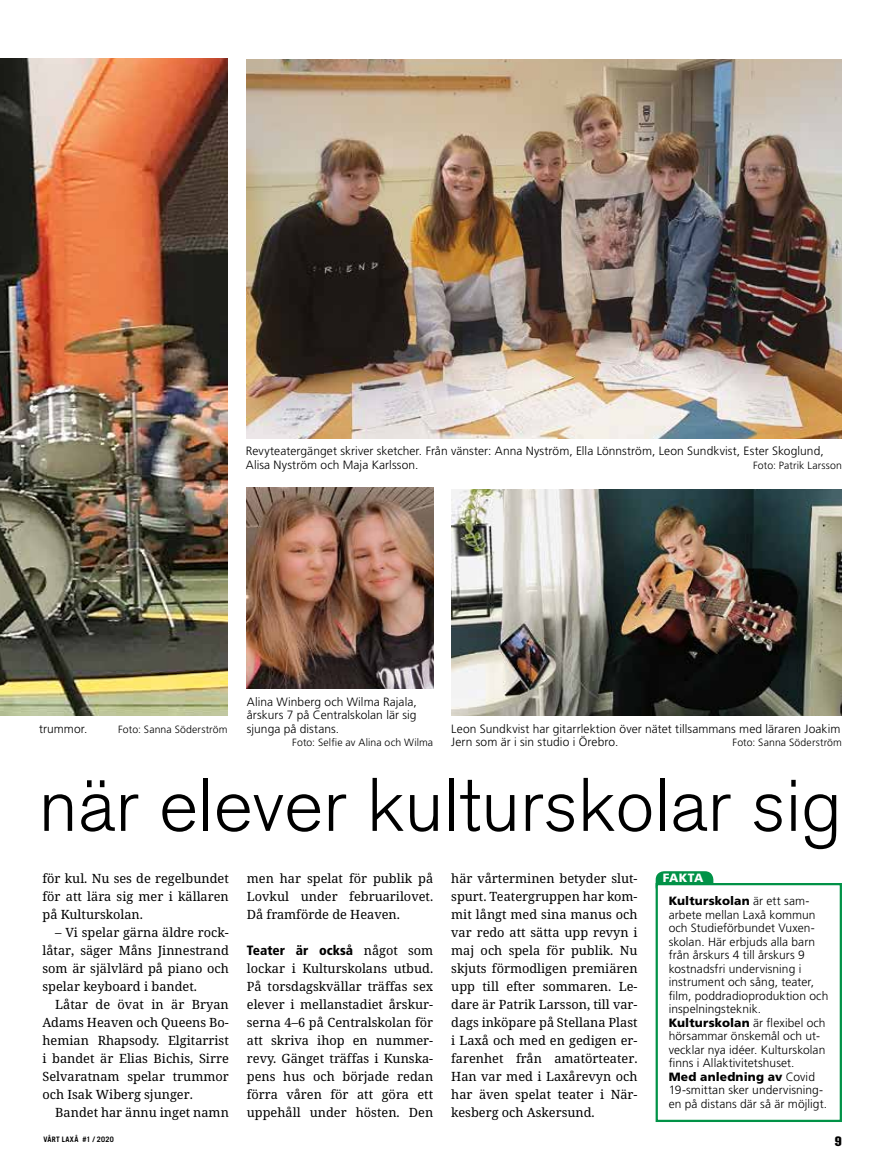
<style>
.page{position:relative;width:893px;height:1170px;background:#fff}
.page>*{position:absolute;margin:0;border:0;box-sizing:border-box;transform-origin:0 0}
.t1{font:300 75px "Akzidenz Grotesk BE";color:#000}
.t2{font:900 condensed 13.5px "Frutiger";color:#000}
.t3{font:800 13.5px "Akzidenz Grotesk BE";color:#000}
.t4{font:12.75px/18px "Noto Serif";color:#000;text-align:justify}
.t5{font:300 12px/13.5px "Frutiger";letter-spacing:.005em;color:#000}
.t6{font:900 12px/23.2px "Frutiger";letter-spacing:.01em;color:#000}
.t7{font:300 10.5px "Frutiger";letter-spacing:.01em;color:#000}
.t8{font:700 7.5px "Trade Gothic";letter-spacing:.04em;color:#000}
.s1{font-family:"Noto Serif";font-weight:400;font-stretch:normal;font-size:12.75px}
.s2{color:#fff}
.s3{font-weight:300}
.s4{font-weight:900}
</style>
<div class="page">
<img style="left:247px;top:60px;width:595px;height:378px">
<img style="left:451px;top:489px;width:391px;height:227px">
<img style="left:0;top:59px;width:228px;height:657px">
<div style="left:656px;top:871px;width:57px;height:24px;background:#009247;border-radius:9px"></div>
<div style="left:656px;top:882px;width:186px;height:239px;background:#fff;border:2px solid #009247"></div>
<img style="left:247px;top:487px;width:186px;height:201px">
<p class="t5" style="left:246px;top:444px;width:579px">Revyteatergänget skriver sketcher. Från vänster: Anna Nyström, Ella Lönnström, Leon Sundkvist, Ester Skoglund,<br>Alisa Nyström och Maja Karlsson.</p>
<p class="t7" style="left:753px;top:459px;width:90px">Foto: Patrik Larsson</p>
<p class="t5" style="left:39px;top:721px;width:50px">trummor.</p>
<p class="t7" style="left:118px;top:723px;width:111px">Foto: Sanna Söderström</p>
<p class="t5" style="left:247px;top:694px;width:171px;text-align:justify">Alina Winberg och Wilma Rajala, årskurs 7 på Centralskolan lär sig sjunga på distans.</p>
<p class="t7" style="left:292px;top:736px;width:142px">Foto: Selfie av Alina och Wilma</p>
<p class="t5" style="left:451px;top:721px;width:391px">Leon Sundkvist har gitarrlektion över nätet tillsammans med läraren Joakim<br>Jern som är i sin studio i Örebro.</p>
<p class="t7" style="left:732px;top:736px;width:111px">Foto: Sanna Söderström</p>
<h1 class="t1" style="left:39px;top:762px;width:805px">när elever kulturskolar sig</h1>
<p class="t4" style="left:43px;top:868px;width:188px">för kul. Nu ses de regelbundet för att lära sig mer i källaren på Kulturskolan.</p>
<p class="t4" style="left:43px;top:922px;width:188px;text-indent:13px">– Vi spelar gärna äldre rock&shy;låtar, säger Måns Jinnestrand som är självlärd på piano och spelar keyboard i bandet.</p>
<p class="t4" style="left:43px;top:994px;width:188px;text-indent:13px">Låtar de övat in är Bryan Adams Heaven och Queens Bo&shy;hemian Rhapsody. Elgitarrist i bandet är Elias Bichis, Sirre Selvaratnam spelar trummor och Isak Wiberg sjunger.</p>
<p class="t4" style="left:55px;top:1102px;width:175px">Bandet har ännu inget namn</p>
<p class="t4" style="left:451px;top:868px;width:188px">här vårterminen betyder slut&shy;spurt. Teatergruppen har kom&shy;mit långt med sina manus och var redo att sätta upp revyn i maj och spela för publik. Nu skjuts förmodligen premiären upp till efter sommaren. Le&shy;dare är Patrik Larsson, till var&shy;dags inköpare på Stellana Plast i Laxå och med en gedigen er&shy;farenhet från amatörteater.<br>Han var med i Laxårevyn och har även spelat teater i När&shy;kesberg och Askersund.</p>
<p class="t4" style="left:247px;top:868px;width:188px">men har spelat för publik på Lovkul under februarilovet.<br>Då framförde de Heaven.</p>
<p class="t2" style="left:247px;top:941px;width:188px">Teater är också <span class="s1">något som</span></p>
<p class="t4" style="left:247px;top:958px;width:188px">lockar i Kulturskolans utbud.<br>På torsdagskvällar träffas sex elever i mellanstadiet årskur&shy;serna 4–6 på Centralskolan för att skriva ihop en nummer&shy;revy. Gänget träffas i Kunska&shy;pens hus och började redan förra våren för att göra ett uppehåll under hösten. Den</p>
<p class="t6" style="left:669px;top:865px;width:141px;text-indent:-6px"><span class="s2">FAKTA<br></span>Kulturskolan <span class="s3">är ett sam-</span></p>
<p class="t5" style="left:669px;top:907px;width:161px">arbete mellan Laxå kommun och Studieförbundet Vuxen&shy;skolan. Här erbjuds alla barn från årskurs 4 till årskurs 9 kostnadsfri undervisning i instrument och sång, teater, film, poddradioproduktion och inspelningsteknik.<br><span class="s4">Kulturskolan</span> är flexibel och hörsammar önskemål och ut&shy;vecklar nya idéer. Kulturskolan finns i Allaktivitetshuset.<br><span class="s4">Med anledning av</span> Covid<br>19-smittan sker undervisning&shy;en på distans där så är möjligt.</p>
<p class="t8" style="left:44px;top:1134px;width:72px">VÅRT LAXÅ #1 / 2020</p>
<p class="t3" style="left:835px;top:1133px;width:9px">9</p>
</div>
